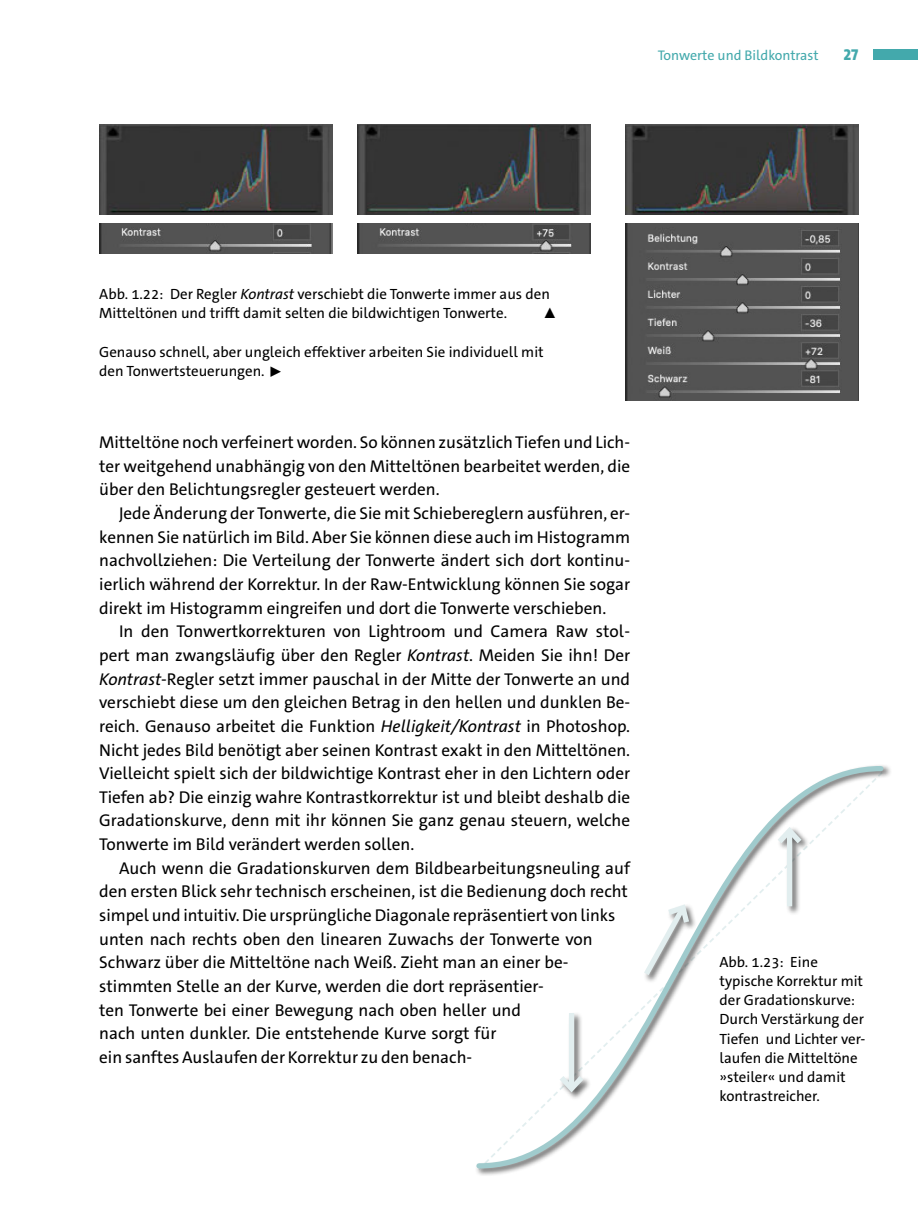
<style>
.page{position:relative;width:918px;height:1216px;background:#fff}
.page>*{position:absolute;margin:0;border:0;box-sizing:border-box;transform-origin:0 0}
._200_Standard{font:17.15px/23.6px "The Sans C4 s";color:#000;text-align:justify}
._201_Standard_O{font:17.15px/23.6px "The Sans C4 s";color:#000;text-align:justify}
.t1{font:800 15.75px "The Sans C4 s";color:#43a9ac}
._3300_BU_Folge{font:14.88px/19.2px "The Sans C4 s";color:#000}
.t2{font:14px "The Sans C4 s";color:#43a9ac}
.s1{font-style:italic}
</style>
<div class="page">
<div style="left:873px;top:50px;width:45px;height:10px;background:#43a9ac"></div>
<img style="left:99px;top:124px;width:233px;height:90px">
<img style="left:357px;top:124px;width:233px;height:90px">
<img style="left:625px;top:124px;width:233px;height:90px">
<img style="left:99px;top:223px;width:233px;height:30px">
<img style="left:357px;top:223px;width:233px;height:30px">
<img style="left:625px;top:223px;width:233px;height:178px">
<svg style="left:476px;top:765px;width:410px;height:405px"></svg>
<div style="left:642px;top:903px;width:55px;height:80px;background:#000;opacity:.6"></div>
<svg style="left:639px;top:900px;width:54px;height:80px"></svg>
<p class="t2" style="left:657px;top:47px;width:163px">Tonwerte und Bildkontrast</p>
<p class="t1" style="left:843px;top:45px;width:16px">27</p>
<p class="_3300_BU_Folge" style="left:99px;top:284px;width:452px">Abb. 1.22: Der Regler <span class="s1">Kontrast</span> verschiebt die Tonwerte immer aus den<br>Mitteltönen und trifft damit selten die bildwichtigen Tonwerte.</p>
<p class="_3300_BU_Folge" style="left:543px;top:303px;width:16px">▲</p>
<p class="_3300_BU_Folge" style="left:99px;top:342px;width:446px">Genauso schnell, aber ungleich effektiver arbeiten Sie individuell mit den Tonwertsteuerungen. ▶</p>
<p class="_201_Standard_O" style="left:99px;top:431px;width:532px">Mitteltöne noch verfeinert worden. So können zusätzlich Tiefen und Lich&shy;ter weitgehend unabhängig von den Mitteltönen bearbeitet werden, die über den Belichtungsregler gesteuert werden.</p>
<p class="_200_Standard" style="left:99px;top:501px;width:532px;text-indent:20px">Jede Änderung der Tonwerte, die Sie mit Schiebereglern ausführen, er&shy;kennen Sie natürlich im Bild. Aber Sie können diese auch im Histogramm nachvollziehen: Die Verteilung der Tonwerte ändert sich dort kontinu&shy;ierlich während der Korrektur. In der Raw-Entwicklung können Sie sogar direkt im Histogramm eingreifen und dort die Tonwerte verschieben.</p>
<p class="_200_Standard" style="left:99px;top:620px;width:532px;text-indent:20px">In den Tonwertkorrekturen von Lightroom und Camera Raw stol&shy;pert man zwangsläufig über den Regler <span class="s1">Kontrast</span>. Meiden Sie ihn! Der <span class="s1">Kontrast</span>-Regler setzt immer pauschal in der Mitte der Tonwerte an und verschiebt diese um den gleichen Betrag in den hellen und dunklen Be&shy;reich. Genauso arbeitet die Funktion <span class="s1">Helligkeit/Kontrast</span> in Photoshop.<br>Nicht jedes Bild benötigt aber seinen Kontrast exakt in den Mitteltönen.<br>Vielleicht spielt sich der bildwichtige Kontrast eher in den Lichtern oder Tiefen ab? Die einzig wahre Kontrastkorrektur ist und bleibt deshalb die Gradationskurve, denn mit ihr können Sie ganz genau steuern, welche Tonwerte im Bild verändert werden sollen.</p>
<p class="_200_Standard" style="left:99px;top:856px;width:532px;text-align:left;text-indent:20px">Auch wenn die Gradationskurven dem Bildbearbeitungsneuling auf den ersten Blick sehr technisch erscheinen, ist die Bedienung doch recht simpel und intuitiv. Die ursprüngliche Diagonale repräsentiert von links unten nach rechts oben den linearen Zuwachs der Tonwerte von Schwarz über die Mitteltöne nach Weiß. Zieht man an einer be&shy;stimmten Stelle an der Kurve, werden die dort repräsentier-<br>ten Tonwerte bei einer Bewegung nach oben heller und<br>nach unten dunkler. Die entstehende Kurve sorgt für<br>ein sanftes Auslaufen der Korrektur zu den benach-</p>
<p class="_3300_BU_Folge" style="left:719px;top:952px;width:147px">Abb. 1.23: Eine typische Korrektur mit der Gradationskurve:<br>Durch Verstärkung der<br>Tiefen und Lichter ver&shy;laufen die Mitteltöne »steiler« und damit kontrastreicher.</p>
</div>
